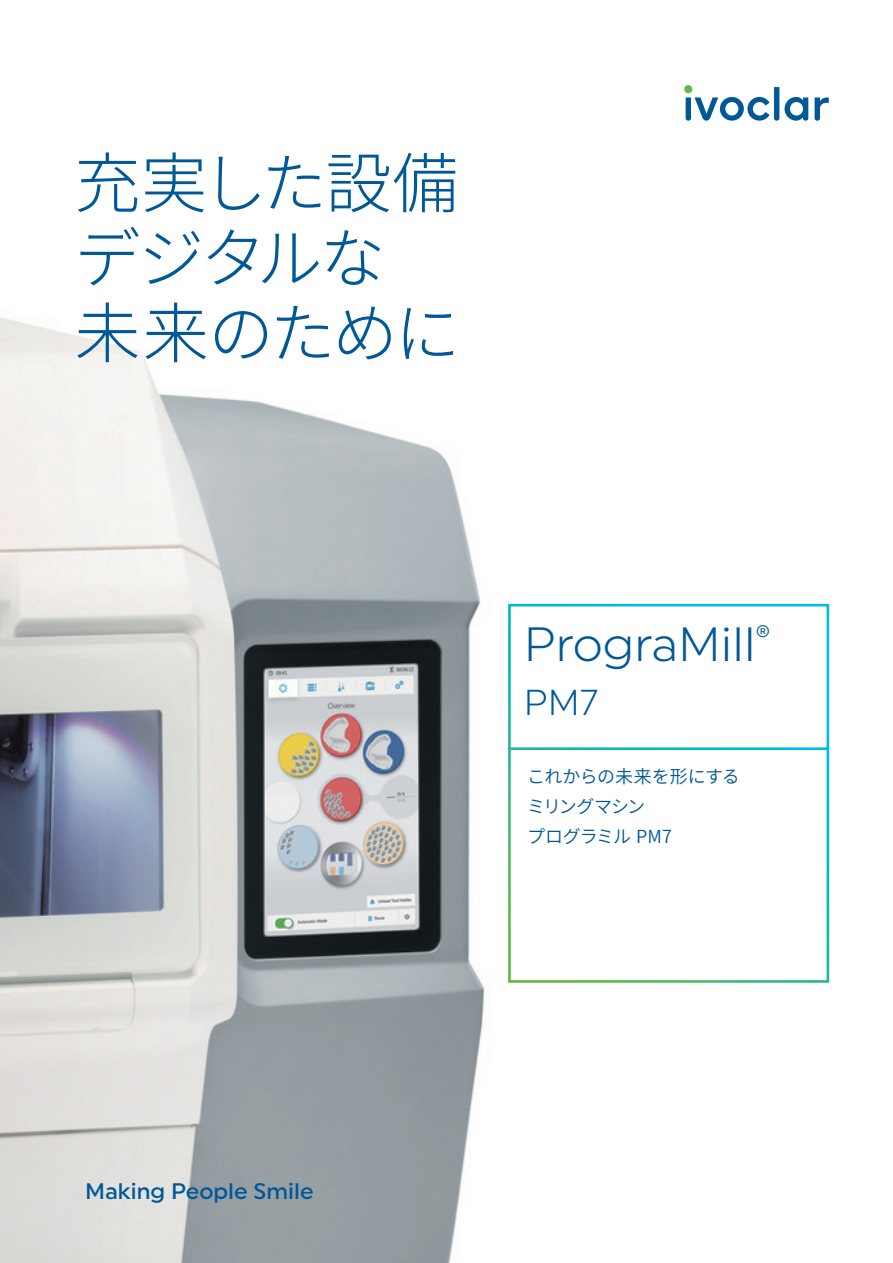
<style>
.page{position:relative;width:893px;height:1263px;background:#fff}
.page>*{position:absolute;margin:0;border:0;box-sizing:border-box;transform-origin:0 0}
.t1{font:300 66px/75px "Noto Sans CJ Kjp";letter-spacing:-.05em;color:#015897}
.t2{font:48px "Uniform Pro Lgt";color:#015897}
.t3{font:36px "Uniform Pro Lgt";color:#015897}
.t4{font:500 22.5px "Uniform Pro";color:#015897}
.t5{font:600 18px/30px "Noto Sans CJ Kjp";letter-spacing:-.03em;color:#015897}
</style>
<div class="page">
<img style="left:0;top:317px;width:485px;height:946px">
<svg style="left:508px;top:603px;width:322px;height:380px"></svg>
<div style="left:684px;top:85px;width:8px;height:8px;background:#60bb46;border-radius:50%"></div>
<svg style="left:686px;top:87px;width:143px;height:34px"></svg>
<h1 class="t1" style="left:74px;top:147px;width:388px">充実した設備デジタルな未来のために</h1>
<h2 class="t2" style="left:524px;top:616px;width:248px">PrograMill<sup>®</sup></h2>
<h3 class="t3" style="left:524px;top:681px;width:76px">PM7</h3>
<p class="t5" style="left:527px;top:762px;width:214px">これからの未来を形にするミリングマシン<br>プログラミル PM7</p>
<p class="t4" style="left:85px;top:1178px;width:230px">Making People Smile</p>
</div>
